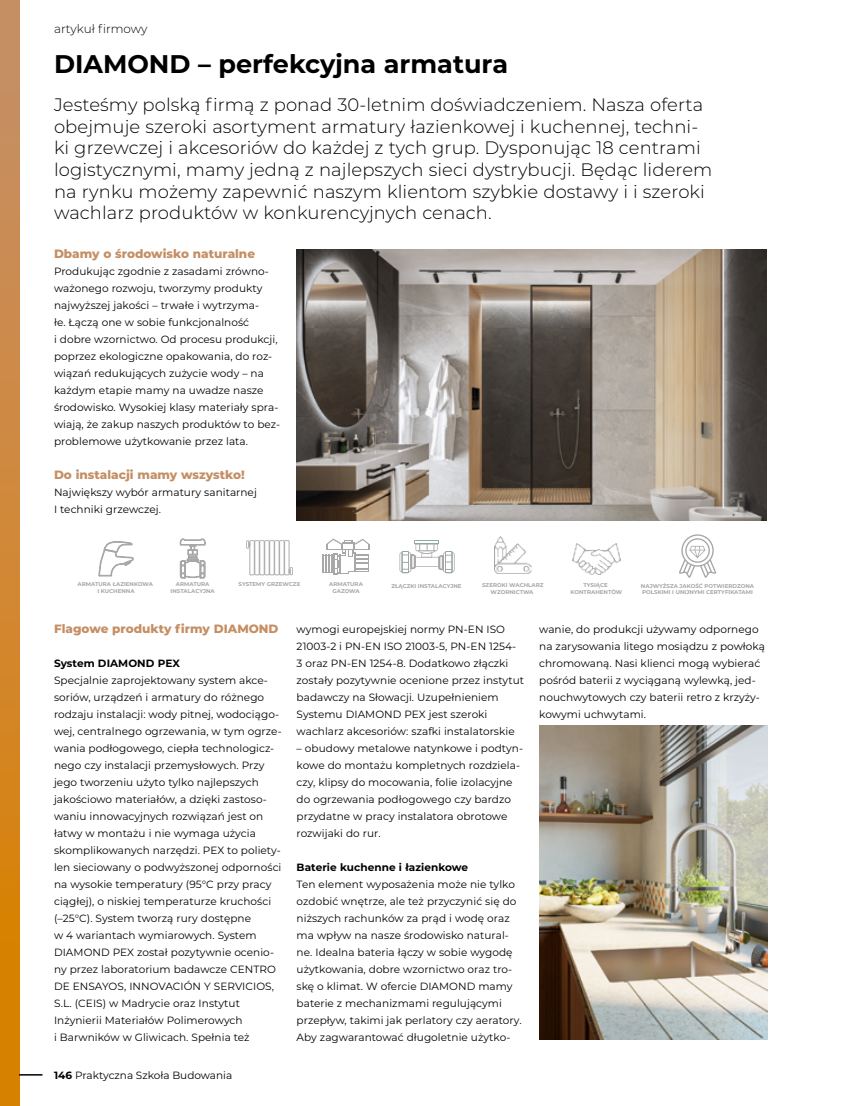
<style>
.page{position:relative;width:851px;height:1106px;background:#fff}
.page>*{position:absolute;margin:0;border:0;box-sizing:border-box;transform-origin:0 0}
.t1{font:700 25.5px "Montserrat";color:#000}
.t2{font:300 18px/21.6px "Montserrat";letter-spacing:.005em;color:#000}
.t3{font:800 12px "Montserrat";color:#c58e63}
.t4{font:300 12px "Montserrat";color:#000}
.t5{font:10.5px/17px "Montserrat";letter-spacing:.005em;color:#000}
.t6{font:700 10.5px "Montserrat";letter-spacing:.005em;color:#000}
.t7{font:700 5.55px/6.6px "Montserrat";color:#a7a8a7;text-align:center}
.s1{font-weight:700}
</style>
<div class="page">
<div style="left:0;top:0;width:19px;height:1106px;background:linear-gradient(to bottom,#c58f6e,#da8000)"></div>
<svg style="left:19px;top:1074px;width:24px;height:1px"></svg>
<svg style="left:180px;top:538px;width:25px;height:40px"></svg>
<svg style="left:98px;top:541px;width:36px;height:35px"></svg>
<svg style="left:246px;top:540px;width:47px;height:35px"></svg>
<svg style="left:679px;top:534px;width:37px;height:43px"></svg>
<svg style="left:322px;top:538px;width:48px;height:36px"></svg>
<img style="left:572px;top:543px;width:48px;height:31px">
<img style="left:494px;top:537px;width:37px;height:36px">
<svg style="left:399px;top:540px;width:55px;height:33px"></svg>
<img style="left:539px;top:726px;width:228px;height:313px">
<img style="left:296px;top:250px;width:470px;height:270px">
<p class="t4" style="left:54px;top:20px;width:95px">artykuł firmowy</p>
<h1 class="t1" style="left:54px;top:45px;width:455px">DIAMOND – perfekcyjna armatura</h1>
<p class="t2" style="left:54px;top:93px;width:659px">Jesteśmy polską firmą z ponad 30-letnim doświadczeniem. Nasza oferta obejmuje szeroki asortyment armatury łazienkowej i kuchennej, techni&shy;ki grzewczej i akcesoriów do każdej z tych grup. Dysponując 18 centrami logistycznymi, mamy jedną z najlepszych sieci dystrybucji. Będąc liderem na rynku możemy zapewnić naszym klientom szybkie dostawy i i szeroki wachlarz produktów w konkurencyjnych cenach.</p>
<p class="t3" style="left:54px;top:245px;width:202px">Dbamy o środowisko naturalne</p>
<p class="t5" style="left:54px;top:263px;width:227px">Produkując zgodnie z zasadami zrówno&shy;ważonego rozwoju, tworzymy produkty najwyższej jakości – trwałe i wytrzyma-<br>łe. Łączą one w sobie funkcjonalność<br>i dobre wzornictwo. Od procesu produkcji, poprzez ekologiczne opakowania, do roz&shy;wiązań redukujących zużycie wody – na każdym etapie mamy na uwadze nasze środowisko. Wysokiej klasy materiały spra&shy;wiają, że zakup naszych produktów to bez&shy;problemowe użytkowanie przez lata.</p>
<p class="t3" style="left:54px;top:466px;width:192px">Do instalacji mamy wszystko!</p>
<p class="t5" style="left:54px;top:484px;width:204px">Największy wybór armatury sanitarnej<br>I techniki grzewczej.</p>
<p class="t7" style="left:77px;top:581px;width:77px">ARMATURA ŁAZIENKOWA<br>I KUCHENNA</p>
<p class="t7" style="left:238px;top:581px;width:63px">SYSTEMY GRZEWCZE</p>
<p class="t7" style="left:329px;top:581px;width:35px">ARMATURA</p>
<p class="t7" style="left:391px;top:582px;width:72px">ZŁĄCZKI INSTALACYJNE</p>
<p class="t7" style="left:332px;top:587px;width:29px">GAZOWA</p>
<p class="t7" style="left:170px;top:581px;width:46px">ARMATURA<br>INSTALACYJNA</p>
<p class="t7" style="left:482px;top:582px;width:63px">SZEROKI WACHLARZ<br>WZORNICTWA</p>
<p class="t7" style="left:641px;top:582px;width:115px;text-align:left">NAJWYŻSZA JAKOŚĆ POTWIERDZONA<br>POLSKIMI I UNIJNYMI CERTYFIKATAMI</p>
<p class="t7" style="left:570px;top:582px;width:53px">TYSIĄCE<br>KONTRAHENTÓW</p>
<p class="t3" style="left:54px;top:619px;width:226px">Flagowe produkty firmy DIAMOND</p>
<p class="t6" style="left:54px;top:655px;width:127px">System DIAMOND PEX</p>
<p class="t5" style="left:54px;top:671px;width:229px">Specjalnie zaprojektowany system akce&shy;soriów, urządzeń i armatury do różnego rodzaju instalacji: wody pitnej, wodociągo&shy;wej, centralnego ogrzewania, w tym ogrze&shy;wania podłogowego, ciepła technologicz&shy;nego czy instalacji przemysłowych. Przy jego tworzeniu użyto tylko najlepszych jakościowo materiałów, a dzięki zastoso&shy;waniu innowacyjnych rozwiązań jest on łatwy w montażu i nie wymaga użycia skomplikowanych narzędzi. PEX to poliety&shy;len sieciowany o podwyższonej odporności na wysokie temperatury (95°C przy pracy ciągłej), o niskiej temperaturze kruchości (–25°C). System tworzą rury dostępne<br>w 4 wariantach wymiarowych. System DIAMOND PEX został pozytywnie ocenio&shy;ny przez laboratorium badawcze CENTRO DE ENSAYOS, INNOVACIÓN Y SERVICIOS, S.L. (CEIS) w Madrycie oraz Instytut Inżynierii Materiałów Polimerowych<br>i Barwników w Gliwicach. Spełnia też</p>
<p class="t5" style="left:54px;top:1066px;width:180px"><span class="s1">146</span> Praktyczna Szkoła Budowania</p>
<p class="t5" style="left:296px;top:620px;width:229px">wymogi europejskiej normy PN-EN ISO 21003-2 i PN-EN ISO 21003-5, PN-EN 1254- 3 oraz PN-EN 1254-8. Dodatkowo złączki zostały pozytywnie ocenione przez instytut badawczy na Słowacji. Uzupełnieniem Systemu DIAMOND PEX jest szeroki wachlarz akcesoriów: szafki instalatorskie</p>
<p class="t5" style="left:296px;top:739px;width:228px">– obudowy metalowe natynkowe i podtyn&shy;kowe do montażu kompletnych rozdziela&shy;czy, klipsy do mocowania, folie izolacyjne do ogrzewania podłogowego czy bardzo przydatne w pracy instalatora obrotowe rozwijaki do rur.</p>
<p class="t6" style="left:296px;top:859px;width:173px">Baterie kuchenne i łazienkowe</p>
<p class="t5" style="left:296px;top:875px;width:226px">Ten element wyposażenia może nie tylko ozdobić wnętrze, ale też przyczynić się do niższych rachunków za prąd i wodę oraz ma wpływ na nasze środowisko natural&shy;ne. Idealna bateria łączy w sobie wygodę użytkowania, dobre wzornictwo oraz tro&shy;skę o klimat. W ofercie DIAMOND mamy baterie z mechanizmami regulującymi przepływ, takimi jak perlatory czy aeratory.<br>Aby zagwarantować długoletnie użytko-</p>
<p class="t5" style="left:539px;top:620px;width:227px">wanie, do produkcji używamy odpornego na zarysowania litego mosiądzu z powłoką chromowaną. Nasi klienci mogą wybierać pośród baterii z wyciąganą wylewką, jed&shy;nouchwytowych czy baterii retro z krzyży&shy;kowymi uchwytami.</p>
</div>
